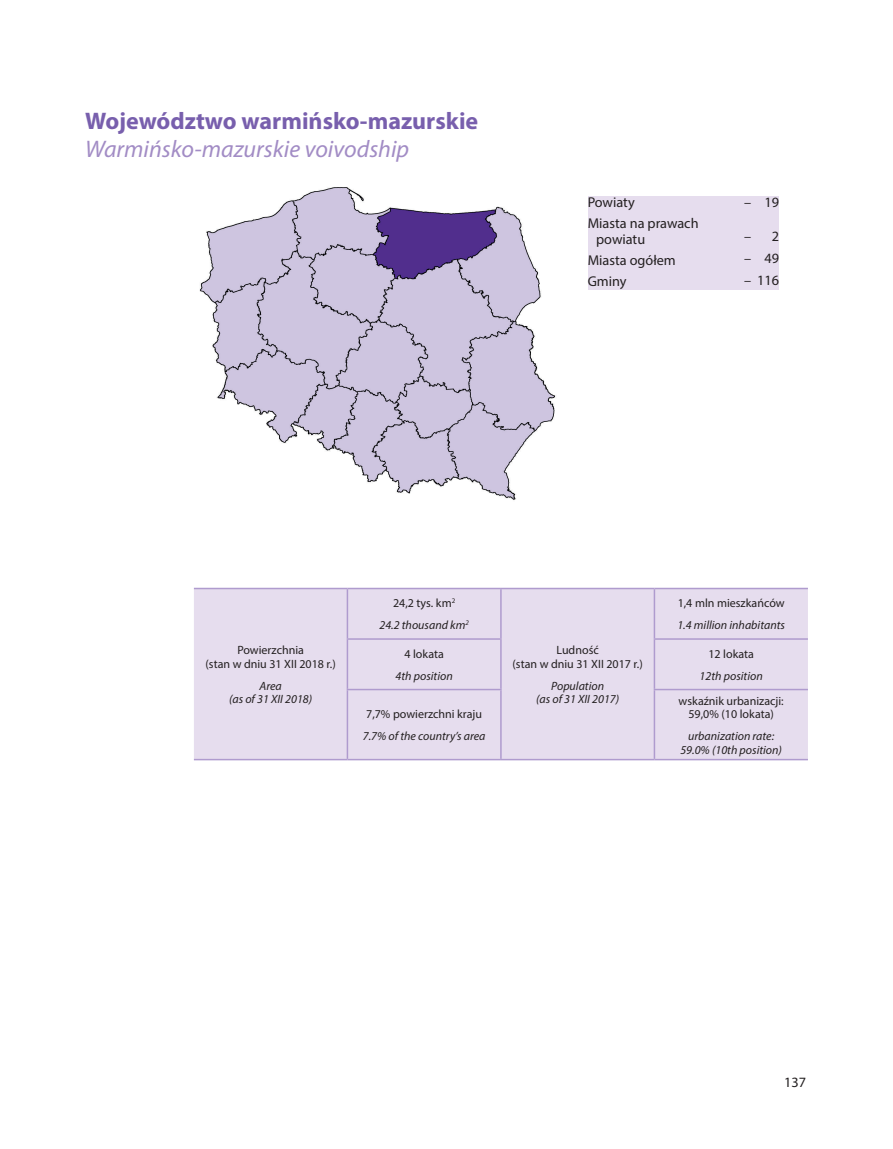
<style>
.page{position:relative;width:893px;height:1149px;background:#fff}
.page>*{position:absolute;margin:0;border:0;box-sizing:border-box;transform-origin:0 0}
.TYTUŁY_PL{font:700 24px "Myriad Pro";color:#785fad}
.NAZWY_WOJ_ENG{font:italic 24px "Myriad Pro";color:#a28cc5}
.t1{font:14.25px "Myriad Pro";color:#231f20}
.t2{font:12px "Myriad Pro";color:#231f20}
.t3{font:italic 12px "Myriad Pro";color:#231f20}
</style>
<div class="page">
<div style="left:194px;top:589px;width:614px;height:169px;background:#e6ddee"></div>
<hr style="left:194px;top:587px;width:153px;height:2px;background:#af9bce">
<hr style="left:194px;top:758px;width:153px;height:2px;background:#af9bce">
<hr style="left:347px;top:587px;width:154px;height:2px;background:#af9bce">
<hr style="left:347px;top:589px;width:1px;height:49px;background:#af9bce">
<hr style="left:501px;top:587px;width:153px;height:2px;background:#af9bce">
<hr style="left:500px;top:589px;width:2px;height:49px;background:#af9bce">
<hr style="left:501px;top:758px;width:153px;height:2px;background:#af9bce">
<hr style="left:654px;top:587px;width:154px;height:2px;background:#af9bce">
<hr style="left:654px;top:589px;width:1px;height:49px;background:#af9bce">
<hr style="left:347px;top:638px;width:155px;height:1px;background:#af9bce">
<hr style="left:347px;top:639px;width:1px;height:49px;background:#af9bce">
<hr style="left:500px;top:639px;width:2px;height:49px;background:#af9bce">
<hr style="left:654px;top:638px;width:154px;height:1px;background:#af9bce">
<hr style="left:654px;top:639px;width:1px;height:49px;background:#af9bce">
<hr style="left:347px;top:688px;width:155px;height:2px;background:#af9bce">
<hr style="left:347px;top:690px;width:1px;height:68px;background:#af9bce">
<hr style="left:500px;top:690px;width:2px;height:68px;background:#af9bce">
<hr style="left:347px;top:758px;width:154px;height:2px;background:#af9bce">
<hr style="left:654px;top:688px;width:154px;height:2px;background:#af9bce">
<hr style="left:654px;top:690px;width:1px;height:68px;background:#af9bce">
<hr style="left:654px;top:758px;width:154px;height:2px;background:#af9bce">
<img style="left:199px;top:187px;width:357px;height:313px">
<div style="left:588px;top:196px;width:120px;height:94px;background:#e6ddee"></div>
<div style="left:751px;top:196px;width:28px;height:93px;background:#e6ddee"></div>
<div style="left:708px;top:196px;width:43px;height:93px;background:#e6ddee"></div>
<p class="TYTUŁY_PL" style="left:85px;top:105px;width:395px">Województwo warmińsko-mazurskie</p>
<p class="NAZWY_WOJ_ENG" style="left:85px;top:134px;width:326px">Warmińsko-mazurskie voivodship</p>
<p class="t1" style="left:588px;top:193px;width:49px">Powiaty</p>
<p class="t1" style="left:588px;top:214px;width:112px">Miasta na prawach</p>
<p class="t1" style="left:596px;top:230px;width:51px">powiatu</p>
<p class="t1" style="left:588px;top:251px;width:90px">Miasta ogółem</p>
<p class="t1" style="left:588px;top:272px;width:40px">Gminy</p>
<p class="t1" style="left:764px;top:193px;width:16px">19</p>
<p class="t1" style="left:772px;top:228px;width:9px">2</p>
<p class="t1" style="left:764px;top:249px;width:16px">49</p>
<p class="t1" style="left:744px;top:271px;width:36px">– 116</p>
<p class="t1" style="left:744px;top:193px;width:9px">–</p>
<p class="t1" style="left:744px;top:228px;width:9px">–</p>
<p class="t1" style="left:744px;top:249px;width:9px">–</p>
<p class="t2" style="left:237px;top:642px;width:68px">Powierzchnia</p>
<p class="t2" style="left:206px;top:656px;width:132px">(stan w dniu 31 XII 2018 r.)</p>
<p class="t3" style="left:259px;top:678px;width:24px">Area</p>
<p class="t3" style="left:229px;top:691px;width:85px">(as of 31 XII 2018)</p>
<p class="t2" style="left:393px;top:595px;width:64px">24,2 tys. km<sup>2</sup></p>
<p class="t3" style="left:379px;top:617px;width:91px">24.2 thousand km<sup>2</sup></p>
<p class="t2" style="left:404px;top:646px;width:41px">4 lokata</p>
<p class="t3" style="left:396px;top:668px;width:59px">4th position</p>
<p class="t2" style="left:366px;top:706px;width:117px">7,7% powierzchni kraju</p>
<p class="t3" style="left:363px;top:728px;width:124px">7.7% of the country’s area</p>
<p class="t2" style="left:557px;top:642px;width:44px">Ludność</p>
<p class="t2" style="left:513px;top:656px;width:132px">(stan w dniu 31 XII 2017 r.)</p>
<p class="t3" style="left:551px;top:678px;width:54px">Population</p>
<p class="t3" style="left:536px;top:691px;width:85px">(as of 31 XII 2017)</p>
<p class="t2" style="left:678px;top:595px;width:109px">1,4 mln mieszkańców</p>
<p class="t3" style="left:677px;top:617px;width:109px">1.4 million inhabitants</p>
<p class="t2" style="left:708px;top:646px;width:47px">12 lokata</p>
<p class="t3" style="left:700px;top:668px;width:65px">12th position</p>
<p class="t2" style="left:679px;top:693px;width:107px">wskaźnik urbanizacji:</p>
<p class="t2" style="left:688px;top:706px;width:87px">59,0% (10 lokata)</p>
<p class="t3" style="left:688px;top:728px;width:88px">urbanization rate:</p>
<p class="t3" style="left:680px;top:742px;width:103px">59.0% (10th position)</p>
<p class="t1" style="left:784px;top:1072px;width:23px">137</p>
</div>
